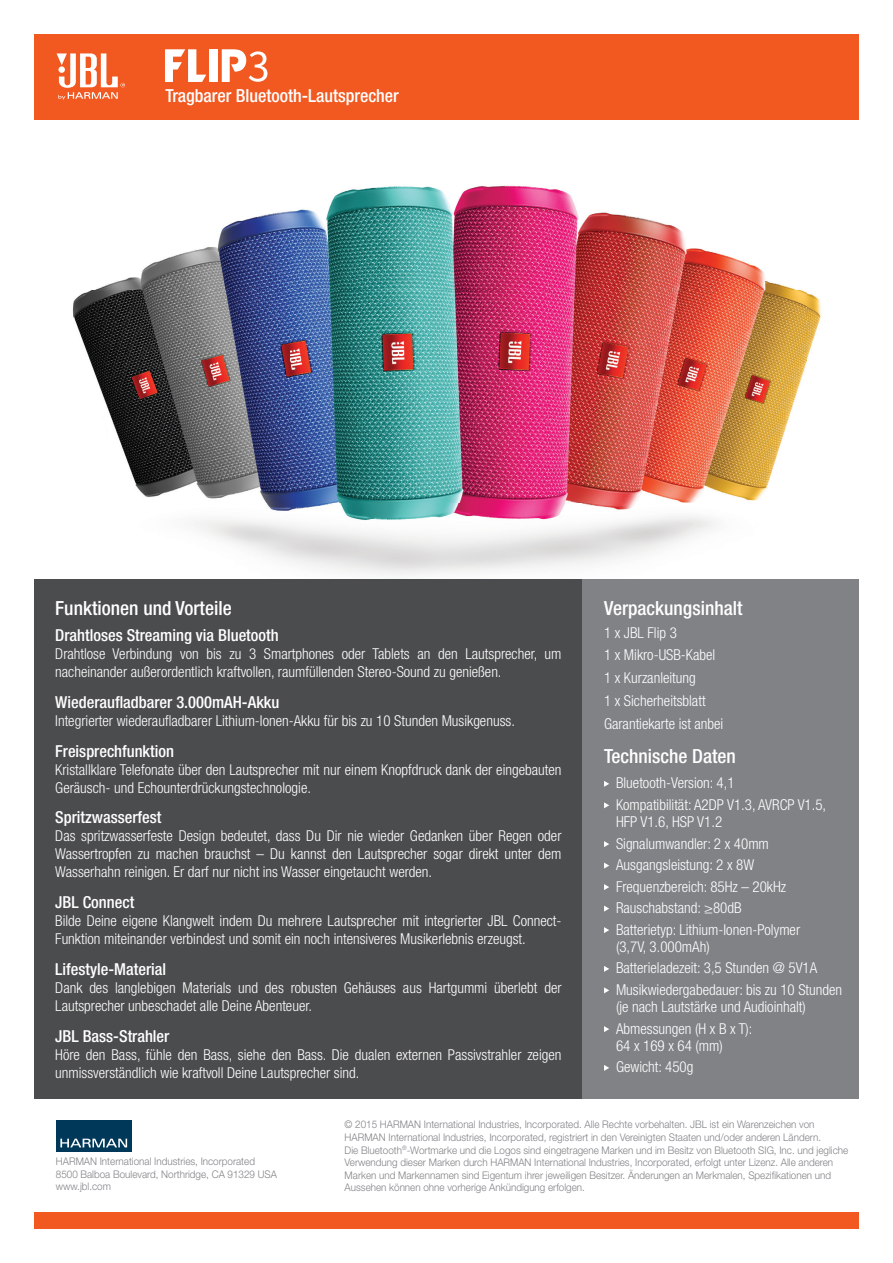
<style>
.page{position:relative;width:893px;height:1263px;background:#fff}
.page>*{position:absolute;margin:0;border:0;box-sizing:border-box;transform-origin:0 0}
.t1{font:500 condensed 19.5px "Helvetica Neue LT Pro";color:#fff}
.t2{font:500 condensed 18px "Helvetica Neue LT Pro";color:#fff}
.t3{font:500 condensed 16.5px "Helvetica Neue LT Pro";color:#fff}
.t4{font:300 condensed 15px/21.5px "Helvetica Neue LT Pro";color:#fff}
.t5{font:300 10.5px/12.6px "Helvetica Neue LT Std";color:#808285;scale:.94 1}
</style>
<div class="page">
<img style="left:34px;top:119px;width:824px;height:457px">
<div style="left:34px;top:579px;width:549px;height:520px;background:#4b4c4d"></div>
<div style="left:583px;top:579px;width:276px;height:520px;background:#808285"></div>
<svg style="left:604px;top:781px;width:5px;height:6px"></svg>
<svg style="left:604px;top:802px;width:5px;height:6px"></svg>
<svg style="left:604px;top:841px;width:5px;height:6px"></svg>
<svg style="left:604px;top:862px;width:5px;height:7px"></svg>
<svg style="left:604px;top:884px;width:5px;height:6px"></svg>
<svg style="left:604px;top:905px;width:5px;height:7px"></svg>
<svg style="left:604px;top:927px;width:5px;height:6px"></svg>
<svg style="left:604px;top:966px;width:5px;height:6px"></svg>
<svg style="left:604px;top:987px;width:5px;height:6px"></svg>
<svg style="left:604px;top:1026px;width:5px;height:6px"></svg>
<svg style="left:604px;top:1065px;width:5px;height:6px"></svg>
<div style="left:34px;top:1213px;width:825px;height:16px;background:#f15921"></div>
<div style="left:56px;top:1121px;width:76px;height:31px;background:#003859"></div>
<svg style="left:60px;top:1139px;width:67px;height:8px"></svg>
<div style="left:34px;top:34px;width:825px;height:85px;background:#f15921"></div>
<svg style="left:57px;top:53px;width:68px;height:47px"></svg>
<svg style="left:165px;top:49px;width:41px;height:33px"></svg>
<div style="left:209px;top:49px;width:8px;height:33px;background:#fff"></div>
<svg style="left:222px;top:49px;width:45px;height:33px"></svg>
<p class="t2" style="left:165px;top:84px;width:235px">Tragbarer Bluetooth-Lautsprecher</p>
<h1 class="t1" style="left:55px;top:596px;width:178px">Funktionen und Vorteile</h1>
<p class="t3" style="left:55px;top:625px;width:225px">Drahtloses Streaming via Bluetooth</p>
<p class="t4" style="left:55px;top:645px;width:508px;line-height:18px">Drahtlose Verbindung von bis zu 3 Smartphones oder Tablets an den Lautsprecher, um nacheinander außerordentlich kraftvollen, raumfüllenden Stereo-Sound zu genießen.</p>
<p class="t3" style="left:55px;top:692px;width:226px">Wiederaufladbarer 3.000mAH-Akku</p>
<p class="t4" style="left:55px;top:710px;width:461px">Integrierter wiederaufladbarer Lithium-Ionen-Akku für bis zu 10 Stunden Musikgenuss.</p>
<p class="t3" style="left:55px;top:741px;width:120px">Freisprechfunktion</p>
<p class="t4" style="left:55px;top:760px;width:508px;line-height:18px">Kristallklare Telefonate über den Lautsprecher mit nur einem Knopfdruck dank der eingebauten<br>Geräusch- und Echounterdrückungstechnologie.</p>
<p class="t3" style="left:55px;top:808px;width:108px">Spritzwasserfest</p>
<p class="t4" style="left:55px;top:827px;width:508px;line-height:18px;text-align:justify">Das spritzwasserfeste Design bedeutet, dass Du Dir nie wieder Gedanken über Regen oder Wassertropfen zu machen brauchst – Du kannst den Lautsprecher sogar direkt unter dem Wasserhahn reinigen. Er darf nur nicht ins Wasser eingetaucht werden.</p>
<p class="t3" style="left:55px;top:892px;width:81px">JBL Connect</p>
<p class="t4" style="left:55px;top:912px;width:508px;line-height:18px">Bilde Deine eigene Klangwelt indem Du mehrere Lautsprecher mit integrierter JBL Connect-<br>Funktion miteinander verbindest und somit ein noch intensiveres Musikerlebnis erzeugst.</p>
<p class="t3" style="left:55px;top:959px;width:112px">Lifestyle-Material</p>
<p class="t4" style="left:55px;top:978px;width:508px;line-height:18px">Dank des langlebigen Materials und des robusten Gehäuses aus Hartgummi überlebt der<br>Lautsprecher unbeschadet alle Deine Abenteuer.</p>
<p class="t3" style="left:55px;top:1026px;width:116px">JBL Bass-Strahler</p>
<p class="t4" style="left:55px;top:1045px;width:508px;line-height:18px">Höre den Bass, fühle den Bass, siehe den Bass. Die dualen externen Passivstrahler zeigen unmissverständlich wie kraftvoll Deine Lautsprecher sind.</p>
<h1 class="t1" style="left:604px;top:596px;width:140px">Verpackungsinhalt</h1>
<p class="t4" style="left:604px;top:621px;width:121px;line-height:22.8px">1 x JBL Flip 3<br>1 x Mikro-USB-Kabel<br>1 x Kurzanleitung<br>1 x Sicherheitsblatt<br>Garantiekarte ist anbei</p>
<h1 class="t1" style="left:604px;top:744px;width:133px">Technische Daten</h1>
<p class="t4" style="left:616px;top:772px;width:212px">Bluetooth-Version: 4,1<br>Kompatibilität: A2DP V1.3, AVRCP V1.5,</p>
<p class="t4" style="left:616px;top:811px;width:186px">HFP V1.6, HSP V1.2<br>Signalumwandler: 2 x 40mm<br>Ausgangsleistung: 2 x 8W<br>Frequenzbereich: 85Hz – 20kHz<br>Rauschabstand: ≥80dB<br>Batterietyp: Lithium-Ionen-Polymer</p>
<p class="t4" style="left:616px;top:936px;width:228px">(3,7V, 3.000mAh)<br>Batterieladezeit: 3,5 Stunden @ 5V1A<br>Musikwiedergabedauer: bis zu 10 Stunden</p>
<p class="t4" style="left:616px;top:996px;width:191px">(je nach Lautstärke und Audioinhalt)<br>Abmessungen (H x B x T):</p>
<p class="t4" style="left:616px;top:1035px;width:108px">64 x 169 x 64 (mm)<br>Gewicht: 450g</p>
<p class="t5" style="left:56px;top:1155px;width:237px">HARMAN International Industries, Incorporated<br>8500 Balboa Boulevard, Northridge, CA 91329 USA www.jbl.com</p>
<p class="t5" style="left:345px;top:1118px;width:537px">© 2015 HARMAN International Industries, Incorporated. Alle Rechte vorbehalten. JBL ist ein Warenzeichen von HARMAN International Industries, Incorporated, registriert in den Vereinigten Staaten und/oder anderen Ländern.<br>Die Bluetooth<sup>®</sup>-Wortmarke und die Logos sind eingetragene Marken und im Besitz von Bluetooth SIG, Inc. und jegliche Verwendung dieser Marken durch HARMAN International Industries, Incorporated, erfolgt unter Lizenz. Alle anderen Marken und Markennamen sind Eigentum ihrer jeweiligen Besitzer. Änderungen an Merkmalen, Spezifikationen und Aussehen können ohne vorherige Ankündigung erfolgen.</p>
</div>
